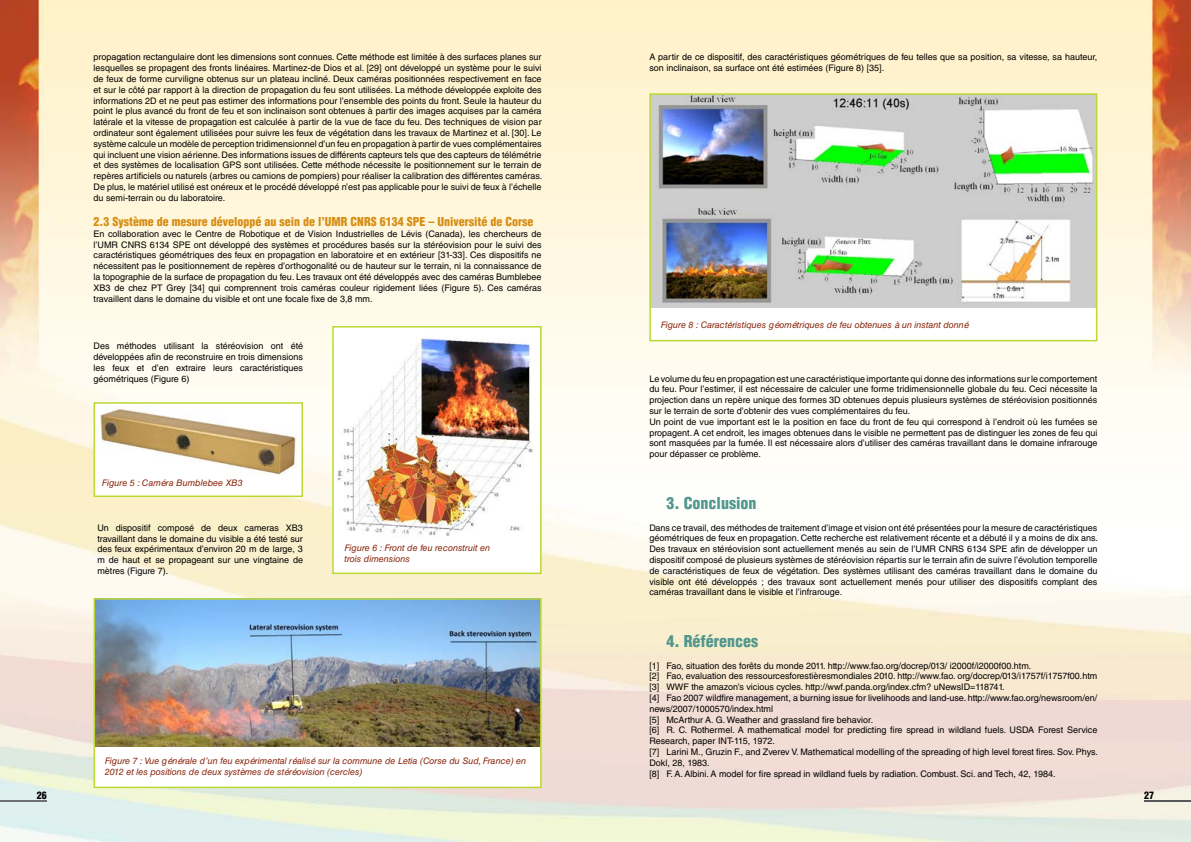
<style>
.page{position:relative;width:1191px;height:842px;background:#fff}
.page>*{position:absolute;margin:0;border:0;box-sizing:border-box;transform-origin:0 0}
.t1{font:900 condensed 16px "Helvetica LT Std";color:#51978e}
.t2{font:900 condensed 12px "Helvetica LT Std";color:#d68d13}
.t3{font:900 condensed 10px "Helvetica LT Std";color:#000}
.t4{font:9px/10.8px "Helvetica LT Std";color:#000;text-align:justify}
.t5{font:italic 9px/10.8px "Helvetica LT Std";color:#89240b}
</style>
<div class="page">
<img style="left:0;top:0;width:1191px;height:842px">
<div style="left:94px;top:403px;width:208px;height:93px;background:#fff"></div>
<img style="left:100px;top:409px;width:198px;height:66px">
<div style="left:94px;top:402px;width:209px;height:95px;border:2px solid #bbd833"></div>
<div style="left:94px;top:599px;width:447px;height:188px;background:#fff"></div>
<img style="left:97px;top:601px;width:441px;height:146px">
<div style="left:94px;top:598px;width:447px;height:190px;border:2px solid #bbd833"></div>
<div style="left:650px;top:94px;width:446px;height:247px;background:#fff"></div>
<img style="left:652px;top:96px;width:442px;height:212px">
<div style="left:649px;top:93px;width:448px;height:248px;border:2px solid #bbd833"></div>
<div style="left:333px;top:327px;width:208px;height:246px;background:#fff"></div>
<img style="left:337px;top:338px;width:196px;height:199px">
<div style="left:332px;top:326px;width:209px;height:248px;border:2px solid #bbd833"></div>
<hr style="left:0;top:801px;width:47px;height:1px;background:#707172">
<hr style="left:1144px;top:800px;width:47px;height:2px;background:#58585a">
<p class="t4" style="left:94px;top:52px;width:450px">propagation rectangulaire dont les dimensions sont connues. Cette méthode est limitée à des surfaces planes sur lesquelles se propagent des fronts linéaires. Martinez-de Dios et al. [29] ont développé un système pour le suivi de feux de forme curviligne obtenus sur un plateau incliné. Deux caméras positionnées respectivement en face et sur le côté par rapport à la direction de propagation du feu sont utilisées. La méthode développée exploite des informations 2D et ne peut pas estimer des informations pour l’ensemble des points du front. Seule la hauteur du point le plus avancé du front de feu et son inclinaison sont obtenues à partir des images acquises par la caméra latérale et la vitesse de propagation est calculée à partir de la vue de face du feu. Des techniques de vision par ordinateur sont également utilisées pour suivre les feux de végétation dans les travaux de Martinez et al. [30]. Le système calcule un modèle de perception tridimensionnel d’un feu en propagation à partir de vues complémentaires qui incluent une vision aérienne. Des informations issues de différents capteurs tels que des capteurs de télémétrie et des systèmes de localisation GPS sont utilisées. Cette méthode nécessite le positionnement sur le terrain de repères artificiels ou naturels (arbres ou camions de pompiers) pour réaliser la calibration des différentes caméras.<br>De plus, le matériel utilisé est onéreux et le procédé développé n’est pas applicable pour le suivi de feux à l’échelle du semi-terrain ou du laboratoire.</p>
<h2 class="t2" style="left:94px;top:214px;width:441px">2.3 Système de mesure développé au sein de l’UMR CNRS 6134 SPE – Université de Corse</h2>
<p class="t4" style="left:94px;top:228px;width:449px">En collaboration avec le Centre de Robotique et de Vision Industrielles de Lévis (Canada), les chercheurs de l’UMR CNRS 6134 SPE ont développé des systèmes et procédures basés sur la stéréovision pour le suivi des caractéristiques géométriques des feux en propagation en laboratoire et en extérieur [31-33]. Ces dispositifs ne nécessitent pas le positionnement de repères d’orthogonalité ou de hauteur sur le terrain, ni la connaissance de la topographie de la surface de propagation du feu. Les travaux ont été développés avec des caméras Bumblebee XB3 de chez PT Grey [34] qui comprennent trois caméras couleur rigidement liées (Figure 5). Ces caméras travaillent dans le domaine du visible et ont une focale fixe de 3,8 mm.</p>
<p class="t4" style="left:94px;top:341px;width:211px">Des méthodes utilisant la stéréovision ont été développées afin de reconstruire en trois dimensions les feux et d’en extraire leurs caractéristiques géométriques (Figure 6)</p>
<p class="t5" style="left:102px;top:478px;width:142px">Figure 5 : Caméra Bumblebee XB3</p>
<p class="t4" style="left:97px;top:522px;width:207px">Un dispositif composé de deux cameras XB3 travaillant dans le domaine du visible a été testé sur des feux expérimentaux d’environ 20 m de large, 3 m de haut et se propageant sur une vingtaine de mètres (Figure 7).</p>
<p class="t5" style="left:344px;top:543px;width:147px">Figure 6 : Front de feu reconstruit en trois dimensions</p>
<p class="t5" style="left:105px;top:755px;width:423px">Figure 7 : Vue générale d’un feu expérimental réalisé sur la commune de Letia (Corse du Sud, France) en<br>2012 et les positions de deux systèmes de stéréovision (cercles)</p>
<p class="t4" style="left:649px;top:52px;width:449px">A partir de ce dispositif, des caractéristiques géométriques de feu telles que sa position, sa vitesse, sa hauteur, son inclinaison, sa surface ont été estimées (Figure 8) [35].</p>
<p class="t5" style="left:660px;top:319px;width:310px">Figure 8 : Caractéristiques géométriques de feu obtenues à un instant donné</p>
<p class="t4" style="left:649px;top:373px;width:449px;text-align:left">Le volume du feu en propagation est une caractéristique importante qui donne des informations sur le comportement du feu. Pour l’estimer, il est nécessaire de calculer une forme tridimensionnelle globale du feu. Ceci nécessite la projection dans un repère unique des formes 3D obtenues depuis plusieurs systèmes de stéréovision positionnés sur le terrain de sorte d’obtenir des vues complémentaires du feu.<br>Un point de vue important est le la position en face du front de feu qui correspond à l’endroit où les fumées se propagent. A cet endroit, les images obtenues dans le visible ne permettent pas de distinguer les zones de feu qui sont masquées par la fumée. Il est nécessaire alors d’utiliser des caméras travaillant dans le domaine infrarouge pour dépasser ce problème.</p>
<h1 class="t1" style="left:666px;top:493px;width:92px">3. Conclusion</h1>
<p class="t4" style="left:649px;top:522px;width:450px">Dans ce travail, des méthodes de traitement d’image et vision ont été présentées pour la mesure de caractéristiques géométriques de feux en propagation. Cette recherche est relativement récente et a débuté il y a moins de dix ans.<br>Des travaux en stéréovision sont actuellement menés au sein de l’UMR CNRS 6134 SPE afin de développer un dispositif composé de plusieurs systèmes de stéréovision répartis sur le terrain afin de suivre l’évolution temporelle de caractéristiques de feux de végétation. Des systèmes utilisant des caméras travaillant dans le domaine du visible ont été développés ; des travaux sont actuellement menés pour utiliser des dispositifs complant des caméras travaillant dans le visible et l’infrarouge.</p>
<h1 class="t1" style="left:666px;top:631px;width:93px">4. Références</h1>
<p class="t4" style="left:649px;top:660px;width:450px;text-align:left">[1] Fao, situation des forêts du monde 2011. http://www.fao.org/docrep/013/ i2000f/i2000f00.htm.<br>[2] Fao, evaluation des ressourcesforestièresmondiales 2010. http://www.fao. org/docrep/013/i1757f/i1757f00.htm [3] WWF the amazon’s vicious cycles. http://wwf.panda.org/index.cfm? uNewsID=118741.<br>[4] Fao 2007 wildfire management, a burning issue for livelihoods and land-use. http://www.fao.org/newsroom/en/ news/2007/1000570/index.html<br>[5] McArthur A. G. Weather and grassland fire behavior.<br>[6] R. C. Rothermel. A mathematical model for predicting fire spread in wildland fuels. USDA Forest Service Research, paper INT-115, 1972.<br>[7] Larini M., Gruzin F., and Zverev V. Mathematical modelling of the spreading of high level forest fires. Sov. Phys.<br>Dokl, 28, 1983.<br>[8] F. A. Albini. A model for fire spread in wildland fuels by radiation. Combust. Sci. and Tech, 42, 1984.</p>
<p class="t3" style="left:37px;top:789px;width:12px">26</p>
<p class="t3" style="left:1144px;top:789px;width:11px">27</p>
</div>
